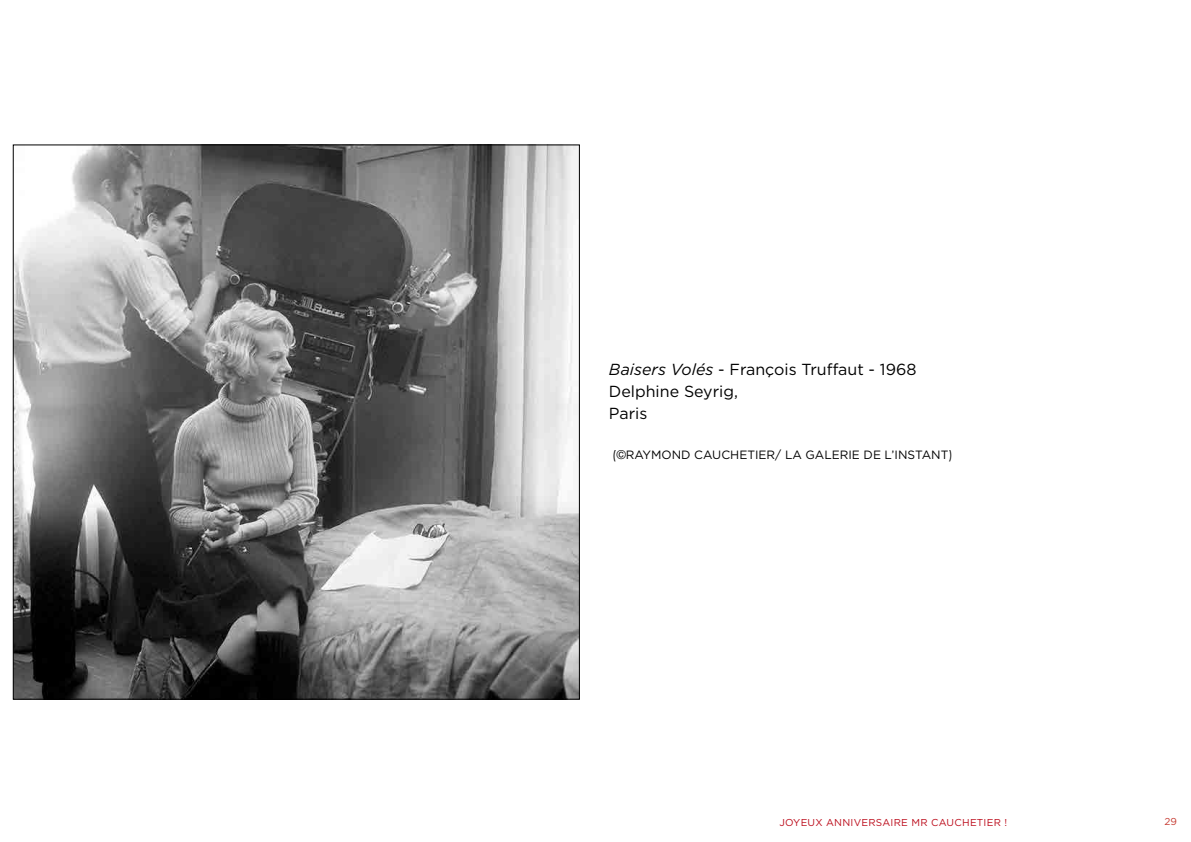
<style>
.page{position:relative;width:1191px;height:842px;background:#fff}
.page>*{position:absolute;margin:0;border:0;box-sizing:border-box;transform-origin:0 0}
.t1{font:16px/22px "Gotham";color:#000}
.t2{font:12px "Gotham";color:#000}
.t3{font:10px "Gotham";letter-spacing:.025em;color:#bc0c1b}
.t4{font:10px "Gotham";color:#c63b32}
.s1{font-style:italic}
.s2{font-family:"Century Gothic"}
</style>
<div class="page">
<img style="left:15px;top:146px;width:563px;height:552px">
<p class="t1" style="left:609px;top:358px;width:309px"><span class="s1">Baisers Volés</span> - François Truffaut - 1968<br>Delphine Seyrig,<br>Paris</p>
<p class="t2" style="left:612px;top:447px;width:342px"><span class="s2">(©</span>RAYMOND CAUCHETIER/ LA GALERIE DE L’INSTANT<span class="s2">)</span></p>
<p class="t3" style="left:779px;top:816px;width:229px">JOYEUX ANNIVERSAIRE MR CAUCHETIER !</p>
<p class="t4" style="left:1164px;top:815px;width:14px">29</p>
</div>
